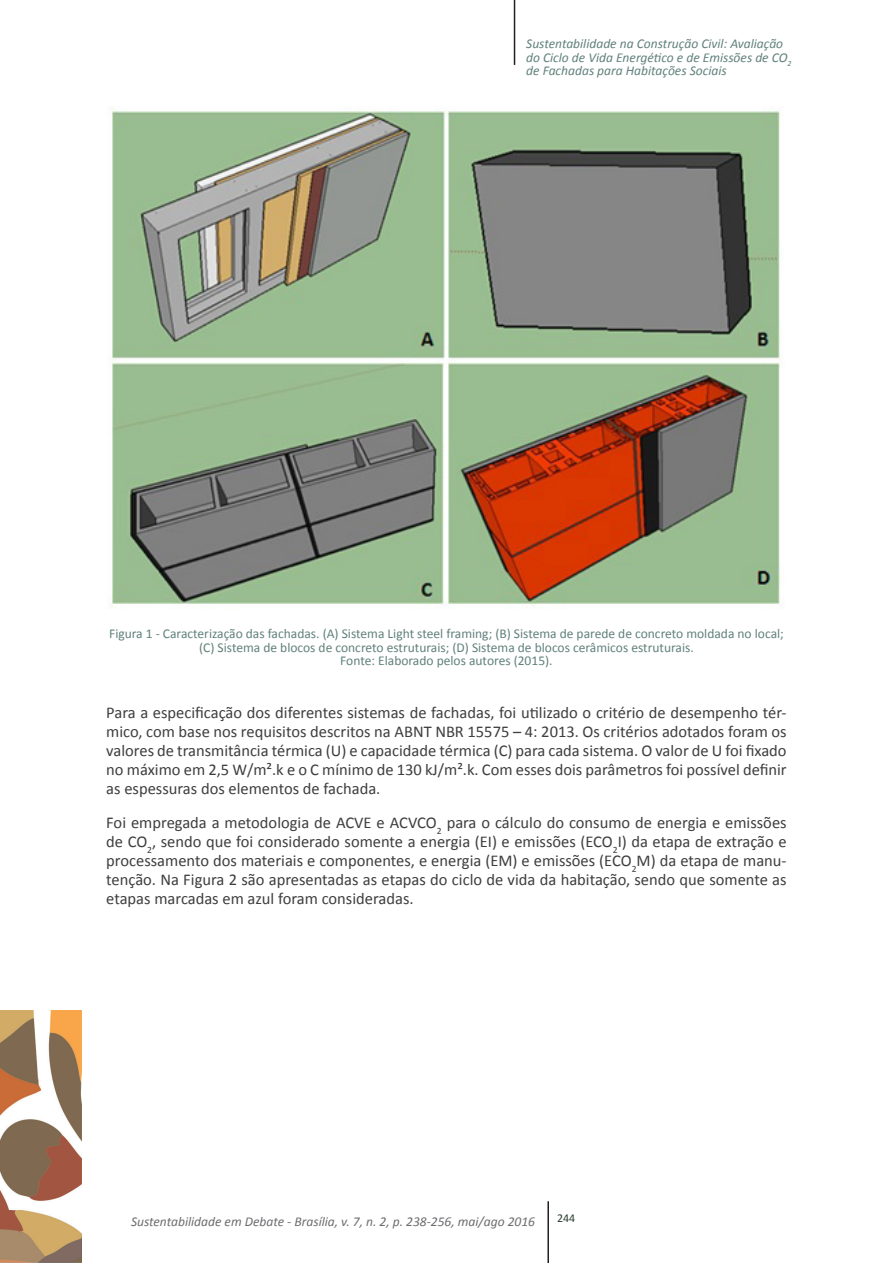
<style>
.page{position:relative;width:893px;height:1263px;background:#fff}
.page>*{position:absolute;margin:0;border:0;box-sizing:border-box;transform-origin:0 0}
.t1{font:16.5px/19px "Calibri";color:#3e3e3f;text-align:justify}
.Legenda_de_Figura{font:13.5px/13.5px "Calibri";color:#61817b;text-align:center}
.Legenda_de_Figura-2{font:italic 13.5px/13.5px "Calibri";color:#61817b}
.Legenda_de_Figura-3{font:italic 13.5px "Calibri";color:#6c6d70}
.t2{font:12px "Calibri";color:#2b4031}
</style>
<div class="page">
<img style="left:0;top:1010px;width:82px;height:253px">
<hr style="left:547px;top:1201px;width:2px;height:62px;background:#231f20">
<hr style="left:514px;top:0;width:1px;height:65px;background:#231f20">
<img style="left:107px;top:106px;width:677px;height:503px">
<p class="Legenda_de_Figura-2" style="left:526px;top:37px;width:267px">Sustentabilidade na Construção Civil: Avaliação do Ciclo de Vida Energético e de Emissões de CO<sub>2 </sub>de Fachadas para Habitações Sociais</p>
<p class="Legenda_de_Figura" style="left:109px;top:627px;width:676px">Figura 1 - Caracterização das fachadas. (A) Sistema Light steel framing; (B) Sistema de parede de concreto moldada no local; (C) Sistema de blocos de concreto estruturais; (D) Sistema de blocos cerâmicos estruturais.</p>
<p class="Legenda_de_Figura" style="left:340px;top:654px;width:214px">Fonte: Elaborado pelos autores (2015).</p>
<p class="t1" style="left:106px;top:703px;width:682px">Para a especificação dos diferentes sistemas de fachadas, foi utilizado o critério de desempenho tér&shy;mico, com base nos requisitos descritos na ABNT NBR 15575 – 4: 2013. Os critérios adotados foram os valores de transmitância térmica (U) e capacidade térmica (C) para cada sistema. O valor de U foi fixado no máximo em 2,5 W/m².k e o C mínimo de 130 kJ/m².k. Com esses dois parâmetros foi possível definir as espessuras dos elementos de fachada.</p>
<p class="t1" style="left:106px;top:813px;width:682px">Foi empregada a metodologia de ACVE e ACVCO<sub>2</sub> para o cálculo do consumo de energia e emissões de CO<sub>2</sub>, sendo que foi considerado somente a energia (EI) e emissões (ECO<sub>2</sub>I) da etapa de extração e processamento dos materiais e componentes, e energia (EM) e emissões (ECO<sub>2</sub>M) da etapa de manu&shy;tenção. Na Figura 2 são apresentadas as etapas do ciclo de vida da habitação, sendo que somente as etapas marcadas em azul foram consideradas.</p>
<p class="Legenda_de_Figura-3" style="left:131px;top:1212px;width:406px">Sustentabilidade em Debate - Brasília, v. 7, n. 2, p. 238-256, mai/ago 2016</p>
<p class="t2" style="left:557px;top:1210px;width:20px">244</p>
</div>
